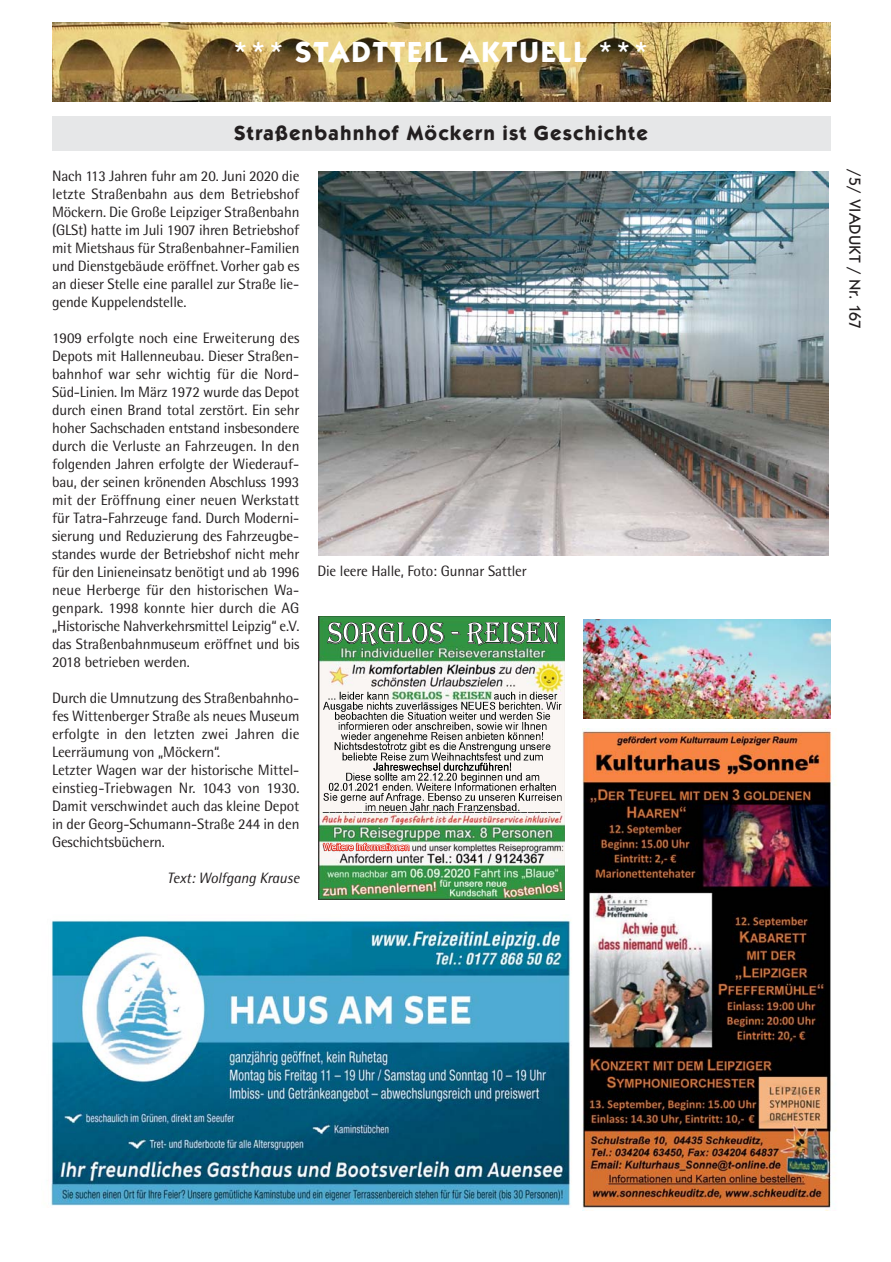
<style>
.page{position:relative;width:891px;height:1262px;background:#fff}
.page>*{position:absolute;margin:0;border:0;box-sizing:border-box;transform-origin:0 0}
.t1{font:700 30px "Kabel Itc T";letter-spacing:.05em;color:#fff}
.t2{font:700 21px "Kabel Itc T";letter-spacing:.05em;color:#231f20}
.t3{font:500 16.5px "Kabel Itc T";color:#231f20}
.t4{font:15px/18px "Rotis Semi Sans";letter-spacing:-.01em;color:#231f20;text-align:justify}
.t5{font:italic 15px "Rotis Semi Sans";letter-spacing:-.01em;color:#231f20}
</style>
<div class="page">
<img style="left:50px;top:22px;width:786px;height:1189px">
<h1 class="t1" style="left:233px;top:41px;width:419px">*** STADTTEIL AKTUELL ***</h1>
<h2 class="t2" style="left:234px;top:125px;width:415px">Straßenbahnhof Möckern ist Geschichte</h2>
<p class="t4" style="left:52px;top:168px;width:249px">Nach 113 Jahren fuhr am 20. Juni 2020 die letzte Straßenbahn aus dem Betriebshof Möckern. Die Große Leipziger Straßenbahn (GLSt) hatte im Juli 1907 ihren Betriebshof mit Mietshaus für Straßenbahner-Familien und Dienstgebäude eröffnet. Vorher gab es an dieser Stelle eine parallel zur Straße lie&shy;gende Kuppelendstelle.</p>
<p class="t4" style="left:52px;top:330px;width:249px">1909 erfolgte noch eine Erweiterung des Depots mit Hallenneubau. Dieser Straßen&shy;bahnhof war sehr wichtig für die Nord-Süd-Linien. Im März 1972 wurde das Depot durch einen Brand total zerstört. Ein sehr hoher Sachschaden entstand insbesondere durch die Verluste an Fahrzeugen. In den folgenden Jahren erfolgte der Wiederauf&shy;bau, der seinen krönenden Abschluss 1993 mit der Eröffnung einer neuen Werkstatt für Tatra-Fahrzeuge fand. Durch Moderni&shy;sierung und Reduzierung des Fahrzeugbe&shy;standes wurde der Betriebshof nicht mehr für den Linieneinsatz benötigt und ab 1996 neue Herberge für den historischen Wa&shy;genpark. 1998 konnte hier durch die AG „Historische Nahverkehrsmittel Leipzig“ e.V. das Straßenbahnmuseum eröffnet und bis 2018 betrieben werden.</p>
<p class="t4" style="left:52px;top:690px;width:249px;text-align:left">Durch die Umnutzung des Straßenbahnho&shy;fes Wittenberger Straße als neues Museum erfolgte in den letzten zwei Jahren die Leerräumung von „Möckern“.<br>Letzter Wagen war der historische Mittel&shy;einstieg-Triebwagen Nr. 1043 von 1930.<br>Damit verschwindet auch das kleine Depot in der Georg-Schumann-Straße 244 in den Geschichtsbüchern.</p>
<p class="t5" style="left:167px;top:872px;width:134px">Text: Wolfgang Krause</p>
<p class="t4" style="left:317px;top:563px;width:211px">Die leere Halle, Foto: Gunnar Sattler</p>
<p class="t3" style="left:861px;top:169px;width:161px;rotate:90deg">/5/ VIADUKT / Nr. 167</p>
</div>
